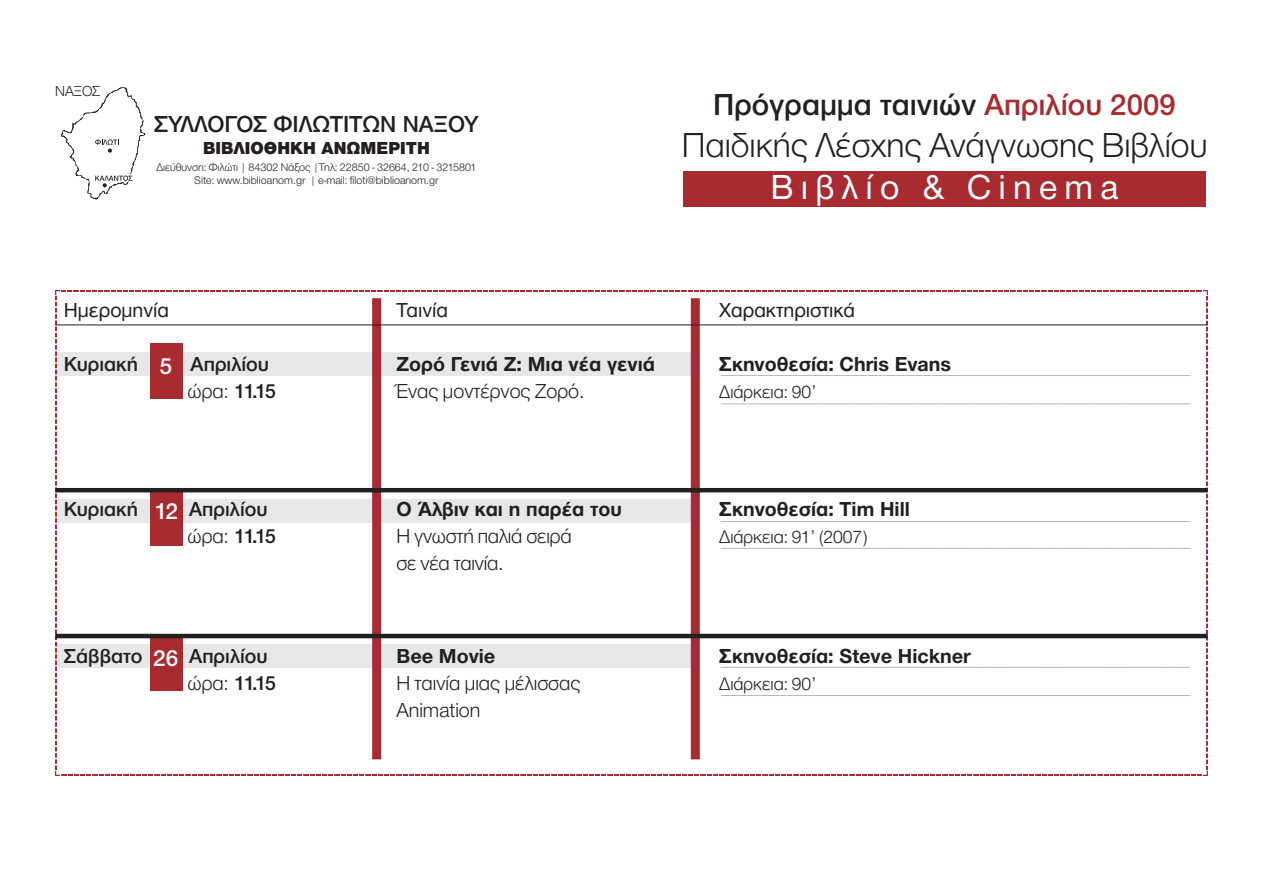
<style>
.page{position:relative;width:1263px;height:893px;background:#fff}
.page>*{position:absolute;margin:0;border:0;box-sizing:border-box;transform-origin:0 0}
.t1{font:300 36px "Helvetica Neue Greek 45";color:#231f20}
.t2{font:36px "Helvetica Neue Greek 55";letter-spacing:.2em;color:#fff}
.t3{font:500 31.5px "Helvetica Neue Greek 65";color:#231f20}
.t4{font:500 24px "Helvetica Neue Greek 65";color:#231f20}
.t5{font:700 21px "Helvetica Neue Greek 75";color:#231f20}
.t6{font:500 21px "Helvetica Neue Greek 65";color:#231f20}
.t7{font:300 21px "Helvetica Neue Greek 45";color:#231f20}
.t8{font:21px "Helvetica Neue Greek 55";color:#231f20}
.t9{font:300 18.75px "Helvetica Neue Greek 45";color:#231f20}
.t10{font:900 18px "Helvetica Neue Greek 95";color:#231f20}
.t11{font:300 15px "Helvetica Neue Greek 45";color:#231f20}
.t12{font:300 11.4px/13.8px "Helvetica Neue Greek 45";color:#231f20;text-align:center}
.s1{color:#a72b30}
.s2{font-size:24px;color:#fff}
.s3{font-family:"Helvetica Neue Greek 45";font-weight:300}
</style>
<div class="page">
<div style="left:683px;top:171px;width:523px;height:35px;background:#a72b30"></div>
<svg style="left:61px;top:87px;width:84px;height:112px"></svg>
<div style="left:55px;top:353px;width:640px;height:23px;background:#e6e7e9"></div>
<div style="left:150px;top:344px;width:33px;height:55px;background:#a72b30"></div>
<div style="left:55px;top:500px;width:640px;height:23px;background:#e6e7e9"></div>
<div style="left:150px;top:491px;width:33px;height:55px;background:#a72b30"></div>
<div style="left:55px;top:645px;width:640px;height:23px;background:#e6e7e9"></div>
<div style="left:150px;top:636px;width:33px;height:55px;background:#a72b30"></div>
<svg style="left:55px;top:290px;width:1153px;height:7px"></svg>
<img style="left:1206px;top:297px;width:2px;height:472px">
<svg style="left:55px;top:769px;width:1153px;height:7px"></svg>
<img style="left:55px;top:295px;width:1px;height:474px">
<div style="left:372px;top:298px;width:9px;height:461px;background:#a72b30"></div>
<div style="left:691px;top:298px;width:9px;height:461px;background:#a72b30"></div>
<svg style="left:720px;top:375px;width:471px;height:1px"></svg>
<svg style="left:721px;top:404px;width:469px;height:1px"></svg>
<hr style="left:55px;top:488px;width:1153px;height:4px;background:#231f20">
<hr style="left:55px;top:325px;width:1153px;height:1px;background:#231f20">
<svg style="left:720px;top:521px;width:471px;height:1px"></svg>
<svg style="left:720px;top:548px;width:471px;height:1px"></svg>
<hr style="left:55px;top:634px;width:1153px;height:4px;background:#231f20">
<svg style="left:720px;top:667px;width:471px;height:1px"></svg>
<svg style="left:720px;top:695px;width:471px;height:1px"></svg>
<p class="t11" style="left:55px;top:86px;width:46px">ΝΑΞΟΣ</p>
<p class="t4" style="left:154px;top:116px;width:326px">ΣΥΛΛΟΓΟΣ ΦΙΛΩΤΙΤΩΝ ΝΑΞΟΥ</p>
<p class="t10" style="left:203px;top:142px;width:228px">ΒΙΒΛΙΟΘΗΚΗ ΑΝΩΜΕΡΙΤΗ</p>
<p class="t12" style="left:156px;top:161px;width:321px">Διεύθυνση: Φιλώτι | 84302 Νάξος |Τηλ: 22850 - 32664, 210 - 3215801<br>Site: www.biblioanom.gr | e-mail: filoti@biblioanom.gr</p>
<h2 class="t3" style="left:713px;top:94px;width:464px">Πρόγραμμα ταινιών <span class="s1">Απριλίου 2009</span></h2>
<h1 class="t1" style="left:682px;top:133px;width:527px">Παιδικής Λέσχης Ανάγνωσης Βιβλίου</h1>
<h1 class="t2" style="left:770px;top:175px;width:349px">Βιβλίο &amp; Cinema</h1>
<p class="t8" style="left:64px;top:303px;width:107px">Ημερομηνία</p>
<p class="t8" style="left:396px;top:303px;width:53px">Ταινία</p>
<p class="t8" style="left:719px;top:303px;width:137px">Χαρακτηριστικά</p>
<p class="t6" style="left:64px;top:357px;width:207px">Κυριακή <span class="s2">5</span> Απριλίου</p>
<p class="t5" style="left:396px;top:357px;width:260px">Ζορό Γενιά Ζ: Μια νέα γενιά</p>
<p class="t5" style="left:719px;top:357px;width:233px">Σκηνοθεσία: Chris Evans</p>
<p class="t6" style="left:188px;top:384px;width:90px"><span class="s3">ώρα:</span> 11.15</p>
<p class="t7" style="left:396px;top:384px;width:190px">Ένας μοντέρνος Ζορό.</p>
<p class="t9" style="left:719px;top:385px;width:98px">Διάρκεια: 90’</p>
<p class="t6" style="left:64px;top:502px;width:205px">Κυριακή <span class="s2">12</span> Aπριλίου</p>
<p class="t5" style="left:396px;top:502px;width:227px">Ο Άλβιν και η παρέα του</p>
<p class="t5" style="left:719px;top:502px;width:192px">Σκηνοθεσία: Tim Hill</p>
<p class="t6" style="left:188px;top:529px;width:90px"><span class="s3">ώρα:</span> 11.15</p>
<p class="t7" style="left:396px;top:529px;width:177px">Η γνωστή παλιά σειρά</p>
<p class="t9" style="left:719px;top:531px;width:149px">Διάρκεια: 91’ (2007)</p>
<p class="t7" style="left:396px;top:556px;width:109px">σε νέα ταινία.</p>
<p class="t6" style="left:64px;top:648px;width:206px">Σάββατο <span class="s2">26</span> Απριλίου</p>
<p class="t5" style="left:396px;top:649px;width:100px">Bee Movie</p>
<p class="t5" style="left:719px;top:649px;width:253px">Σκηνοθεσία: Steve Hickner</p>
<p class="t6" style="left:188px;top:675px;width:90px"><span class="s3">ώρα:</span> 11.15</p>
<p class="t7" style="left:396px;top:676px;width:186px">Η ταινία μιας μέλισσας</p>
<p class="t9" style="left:719px;top:677px;width:98px">Διάρκεια: 90’</p>
<p class="t7" style="left:396px;top:703px;width:85px">Animation</p>
</div>
